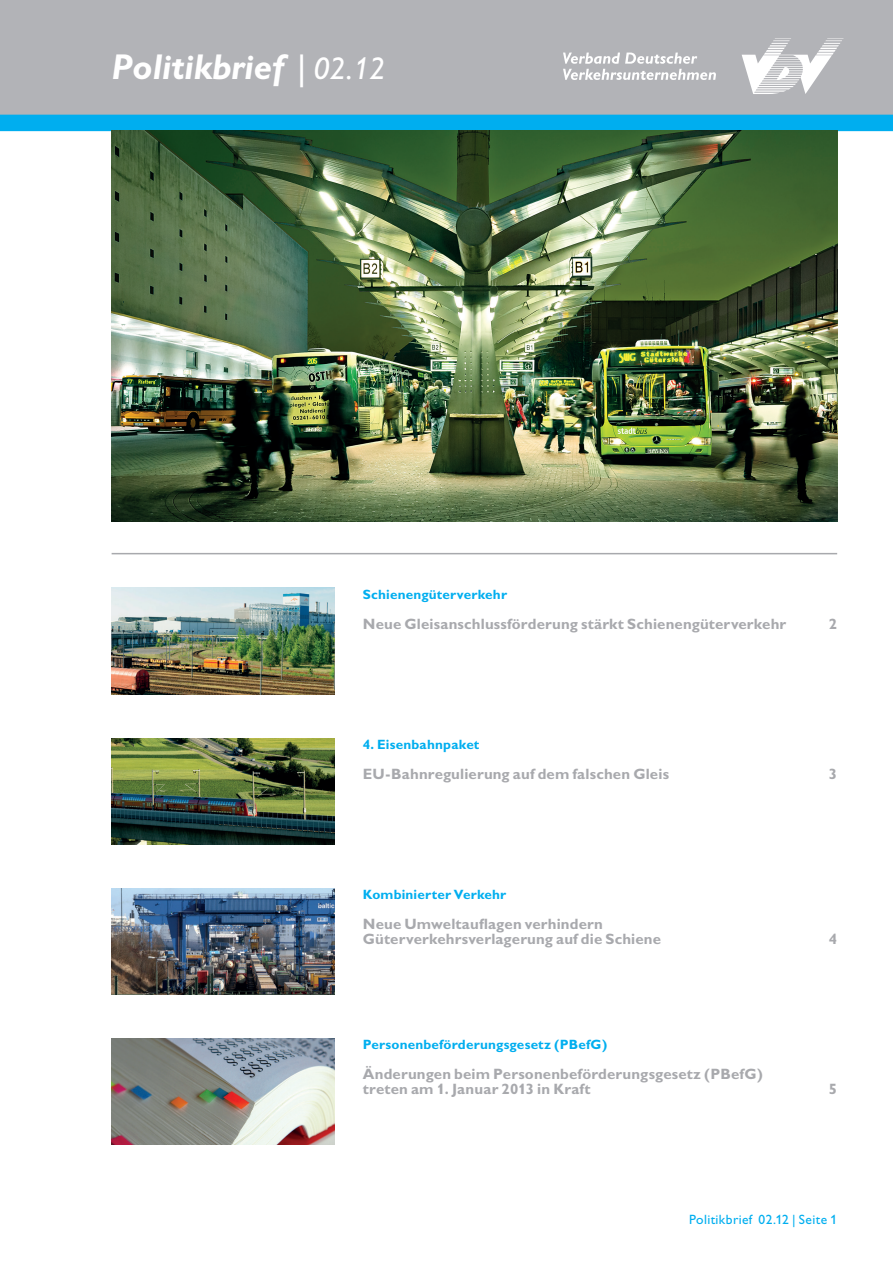
<style>
.page{position:relative;width:893px;height:1263px;background:#fff}
.page>*{position:absolute;margin:0;border:0;box-sizing:border-box;transform-origin:0 0}
.t1{font:italic 700 36px "Gill Alt One";color:#fff}
.t2{font:700 15px/15px "Gill Alt One";letter-spacing:.01em;color:#a8a9ad}
.t3{font:700 13.5px "Gill Alt One";letter-spacing:.015em;color:#00aeef}
.t4{font:13.5px "Gill Alt One";letter-spacing:.03em;color:#00aeef}
.s1{font-weight:400}
.s2{font-weight:400;font-size:31.5px}
</style>
<div class="page">
<div style="left:0;top:0;width:893px;height:118px;background:#b2b3b7"></div>
<div style="left:0;top:115px;width:893px;height:16px;background:#00aeef"></div>
<svg style="left:742px;top:38px;width:102px;height:56px"></svg>
<svg style="left:563px;top:53px;width:153px;height:27px"></svg>
<img style="left:112px;top:738px;width:223px;height:106px">
<img style="left:112px;top:888px;width:223px;height:106px">
<img style="left:112px;top:1038px;width:223px;height:106px">
<img style="left:112px;top:131px;width:725px;height:390px">
<img style="left:112px;top:588px;width:223px;height:106px">
<hr style="left:112px;top:553px;width:725px;height:1px;background:#a8a9ad">
<h1 class="t1" style="left:112px;top:46px;width:275px">Politikbrief <span class="s1">|</span> <span class="s2">02.12</span></h1>
<p class="t3" style="left:363px;top:586px;width:146px">Schienengüterverkehr</p>
<p class="t2" style="left:363px;top:616px;width:425px">Neue Gleisanschlussförderung stärkt Schienengüterverkehr</p>
<p class="t2" style="left:829px;top:616px;width:10px">2</p>
<p class="t3" style="left:363px;top:736px;width:118px">4. Eisenbahnpaket</p>
<p class="t2" style="left:363px;top:766px;width:308px">EU-Bahnregulierung auf dem falschen Gleis</p>
<p class="t2" style="left:829px;top:766px;width:10px">3</p>
<p class="t3" style="left:363px;top:886px;width:145px">Kombinierter Verkehr</p>
<p class="t2" style="left:363px;top:916px;width:300px">Neue Umweltauflagen verhindern<br>Güterverkehrsverlagerung auf die Schiene</p>
<p class="t3" style="left:363px;top:1036px;width:246px">Personenbeförderungsgesetz (PBefG)</p>
<p class="t2" style="left:363px;top:1066px;width:402px">Änderungen beim Personenbeförderungsgesetz (PBefG) treten am 1. Januar 2013 in Kraft</p>
<p class="t2" style="left:829px;top:931px;width:10px">4</p>
<p class="t2" style="left:829px;top:1081px;width:10px">5</p>
<p class="t4" style="left:689px;top:1211px;width:149px">Politikbrief 02.12 | Seite 1</p>
</div>
